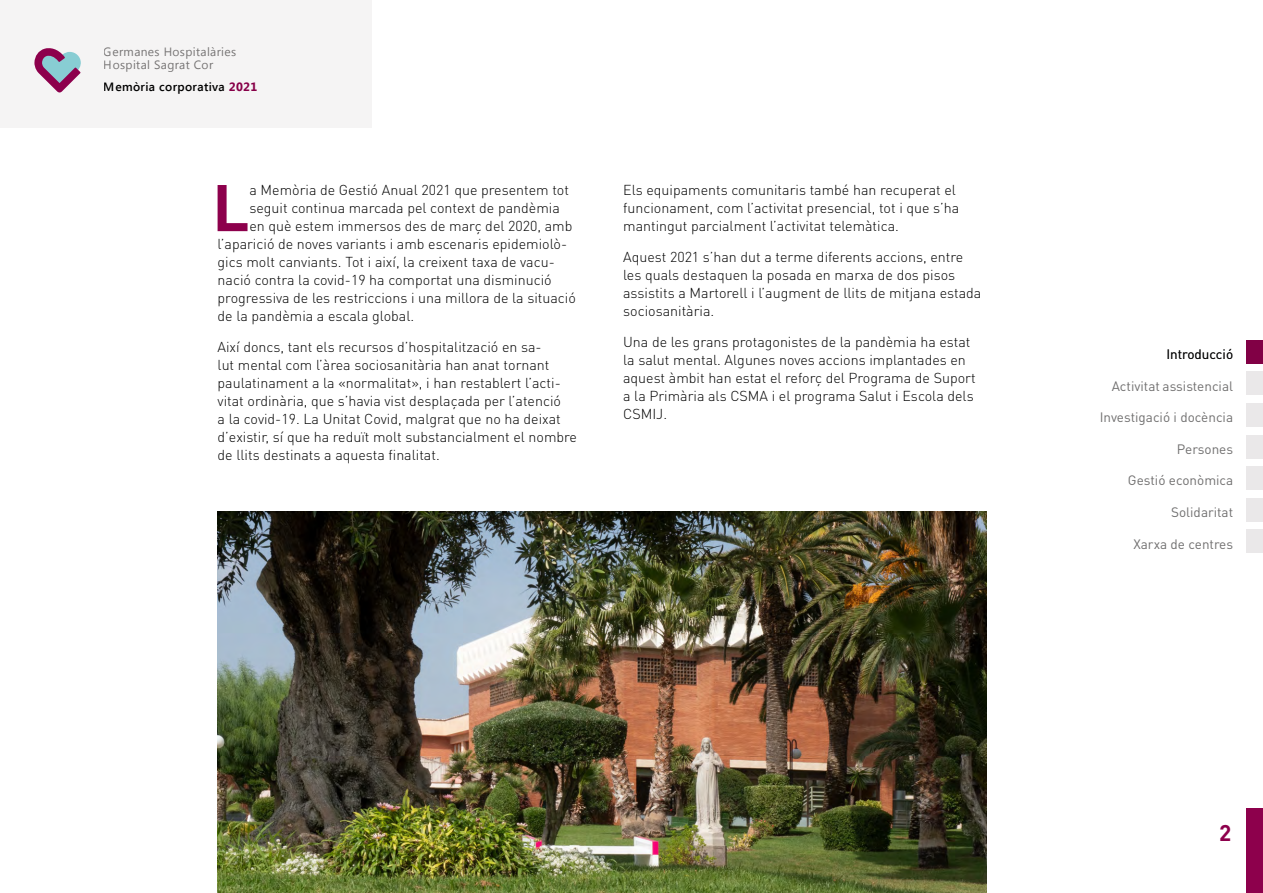
<style>
.page{position:relative;width:1263px;height:893px;background:#fff}
.page>*{position:absolute;margin:0;border:0;box-sizing:border-box;transform-origin:0 0}
.t1{font:700 64.8px "DIN Pro";color:#8d004c}
.t2{font:700 22.5px "DIN Pro";color:#8d004c}
.t3{font:300 14.25px/18px "DIN Pro";color:#000}
.t4{font:13.5px "DIN Pro";color:#706f6f}
.t5{font:13.5px "DIN Pro";color:#000}
.t6{font:12px/13.5px "Segoe UI";letter-spacing:.03em;color:#7c7b7b}
.t7{font:600 12px "Segoe UI";letter-spacing:.03em;color:#000}
.s1{font-weight:700;color:#8d004c}
</style>
<div class="page">
<div style="left:1246px;top:808px;width:17px;height:85px;background:#8d004c"></div>
<div style="left:1246px;top:530px;width:17px;height:23px;background:#eae8e9"></div>
<div style="left:1246px;top:498px;width:17px;height:23px;background:#eae8e9"></div>
<div style="left:1246px;top:466px;width:17px;height:24px;background:#eae8e9"></div>
<div style="left:1246px;top:435px;width:17px;height:23px;background:#eae8e9"></div>
<div style="left:1246px;top:403px;width:17px;height:23px;background:#eae8e9"></div>
<div style="left:1246px;top:372px;width:17px;height:23px;background:#eae8e9"></div>
<div style="left:1246px;top:340px;width:17px;height:23px;background:#810045"></div>
<img style="left:218px;top:512px;width:768px;height:381px">
<div style="left:0;top:0;width:371px;height:128px;background:#f5f4f4"></div>
<svg style="left:34px;top:48px;width:47px;height:45px"></svg>
<p class="t6" style="left:104px;top:44px;width:134px">Germanes Hospitalàries<br>Hospital Sagrat Cor</p>
<p class="t7" style="left:104px;top:79px;width:155px">Memòria corporativa <span class="s1">2021</span></p>
<h1 class="t1" style="left:212px;top:164px;width:39px">L</h1>
<p class="t3" style="left:249px;top:180px;width:321px">a Memòria de Gestió Anual 2021 que presentem tot</p>
<p class="t3" style="left:249px;top:198px;width:312px">seguit continua marcada pel context de pandèmia</p>
<p class="t3" style="left:249px;top:216px;width:324px">en què estem immersos des de març del 2020, amb</p>
<p class="t3" style="left:218px;top:234px;width:351px">l’aparició de noves variants i amb escenaris epidemiolò-</p>
<p class="t3" style="left:218px;top:252px;width:339px">gics molt canviants. Tot i així, la creixent taxa de vacu-</p>
<p class="t3" style="left:218px;top:270px;width:336px">nació contra la covid-19 ha comportat una disminució</p>
<p class="t3" style="left:218px;top:288px;width:360px">progressiva de les restriccions i una millora de la situació</p>
<p class="t3" style="left:218px;top:306px;width:198px">de la pandèmia a escala global.</p>
<p class="t3" style="left:218px;top:337px;width:361px">Així doncs, tant els recursos d’hospitalització en sa-<br>lut mental com l’àrea sociosanitària han anat tornant paulatinament a la «normalitat», i han restablert l’acti&shy;vitat ordinària, que s’havia vist desplaçada per l’atenció<br>a la covid-19. La Unitat Covid, malgrat que no ha deixat d’existir, sí que ha reduït molt substancialment el nombre de llits destinats a aquesta finalitat.</p>
<p class="t3" style="left:623px;top:180px;width:338px">Els equipaments comunitaris també han recuperat el funcionament, com l’activitat presencial, tot i que s’ha mantingut parcialment l’activitat telemàtica.</p>
<p class="t3" style="left:623px;top:247px;width:360px">Aquest 2021 s’han dut a terme diferents accions, entre les quals destaquen la posada en marxa de dos pisos assistits a Martorell i l’augment de llits de mitjana estada sociosanitària.</p>
<p class="t3" style="left:623px;top:332px;width:354px">Una de les grans protagonistes de la pandèmia ha estat la salut mental. Algunes noves accions implantades en aquest àmbit han estat el reforç del Programa de Suport a la Primària als CSMA i el programa Salut i Escola dels CSMIJ.</p>
<p class="t5" style="left:1166px;top:345px;width:68px">Introducció</p>
<p class="t4" style="left:1112px;top:377px;width:123px">Activitat assistencial</p>
<p class="t4" style="left:1100px;top:408px;width:135px">Investigació i docència</p>
<p class="t4" style="left:1177px;top:440px;width:58px">Persones</p>
<p class="t4" style="left:1128px;top:471px;width:107px">Gestió econòmica</p>
<p class="t4" style="left:1171px;top:503px;width:64px">Solidaritat</p>
<p class="t4" style="left:1133px;top:534px;width:101px">Xarxa de centres</p>
<h2 class="t2" style="left:1219px;top:817px;width:14px">2</h2>
</div>
